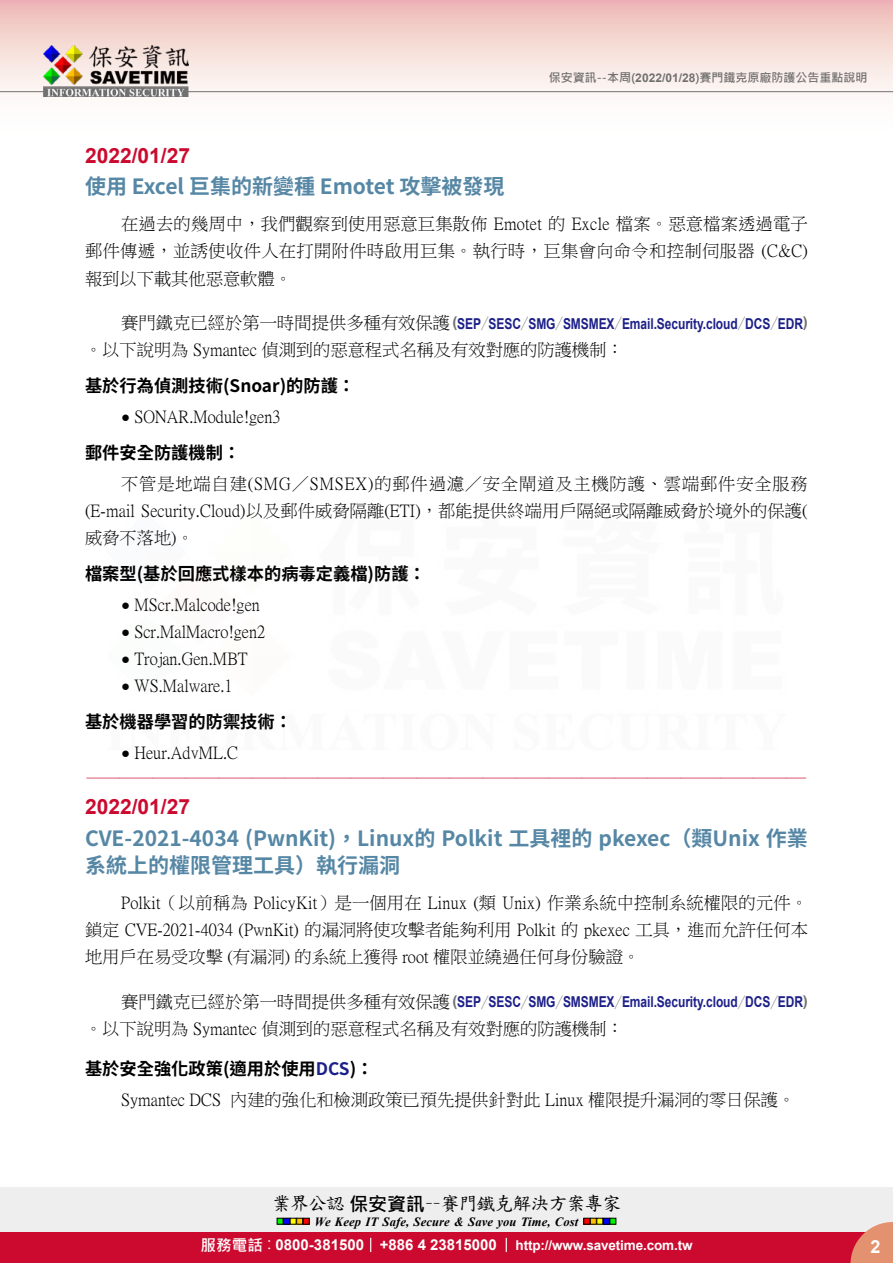
<style>
.page{position:relative;width:893px;height:1263px;background:#fff}
.page>*{position:absolute;margin:0;border:0;box-sizing:border-box;transform-origin:0 0}
.t1{font:700 21px/27px "Source Han Sans TW";color:#5687a5}
.t2{font:700 21px "Arial";color:#cc0a2f}
.t3{font:18.9px "DF Kai Shu SB Estd BF";letter-spacing:-.05em;color:#000}
.t4{font:700 18px "Arial";color:#fff}
.t5{font:17.25px/27.2px "P Ming Li U";color:#000;text-align:justify}
.t6{font:700 17.25px "Source Han Sans TW";color:#000}
.t7{font:16.5px "DF Kai Shu SB Estd BF";color:#cc0a2f}
.t8{font:700 15px "Arial";letter-spacing:-.005em;color:#1d2088;scale:.8 1}
.t9{font:700 13.5px "Arial";letter-spacing:-.01em;color:#fff}
.t10{font:italic 700 12.6px "Times New Roman";letter-spacing:.005em;color:#000}
.t11{font:700 12px "Microsoft Jheng Hei";color:#727171}
.s1{font-family:"Arial"}
.s2{font-family:"P Ming Li U";font-weight:400;font-size:17.25px;color:#000}
.s3{color:#727171}
.s4{font-family:"Source Han Sans TW";font-weight:800;color:#727171}
.s5{font-family:"Arial";font-size:15px}
.s6{color:#1d2088}
.s7{font-family:"Microsoft Jheng Hei";font-weight:700}
.s8{font-family:"Microsoft Jheng Hei";font-size:15.6px}
.s9{font-family:"Microsoft Jheng Hei";font-weight:400;font-size:15.6px}
.s10{font-size:15px}
</style>
<div class="page">
<div style="left:0;top:1187px;width:893px;height:49px;background:#eee"></div>
<svg style="left:277px;top:1218px;width:32px;height:6px"></svg>
<svg style="left:584px;top:1218px;width:32px;height:6px"></svg>
<div style="left:0;top:1232px;width:893px;height:31px;background:#cc0a2f"></div>
<svg style="left:850px;top:1222px;width:43px;height:41px"></svg>
<svg style="left:370px;top:1238px;width:1px;height:14px"></svg>
<svg style="left:506px;top:1238px;width:1px;height:14px"></svg>
<div style="left:0;top:0;width:893px;height:141px;background:linear-gradient(to bottom,#efc0bb,#fff)"></div>
<hr style="left:0;top:91px;width:893px;height:1px;background:#727171">
<img style="left:44px;top:46px;width:145px;height:51px">
<p class="t11" style="left:549px;top:70px;width:320px">保安資訊--本周(<span class="s1">2022/01/28</span>)賽門鐵克原廠防護公告重點說明</p>
<p class="t2" style="left:85px;top:140px;width:107px">2022/01/27</p>
<p class="t1" style="left:85px;top:174px;width:421px">使用 Excel 巨集的新變種 Emotet 攻擊被發現</p>
<p class="t5" style="left:85px;top:211px;width:724px;text-indent:36px">在過去的幾周中，我們觀察到使用惡意巨集散佈 Emotet 的 Excle 檔案。惡意檔案透過電子郵件傳遞，並誘使收件人在打開附件時啟用巨集。執行時，巨集會向命令和控制伺服器 (C&amp;C)報到以下載其他惡意軟體。</p>
<p class="t8" style="left:121px;top:313px;width:860px"><span class="s2">賽門鐵克已經於第一時間提供多種有效保護</span><span class="s3">(</span>SEP<span class="s4">／</span>SESC<span class="s4">／</span>SMG<span class="s4">／</span>SMSMEX<span class="s4">／</span>Email.Security.cloud<span class="s4">／</span>DCS<span class="s4">／</span>EDR<span class="s3">)</span></p>
<p class="t5" style="left:85px;top:337px;width:540px">。以下說明為 Symantec 偵測到的惡意程式名稱及有效對應的防護機制：</p>
<p class="t6" style="left:85px;top:376px;width:272px">基於行為偵測技術(Snoar)的防護：</p>
<p class="t5" style="left:121px;top:403px;width:161px"><span class="s5">●</span> SONAR.Module!gen3</p>
<p class="t6" style="left:85px;top:443px;width:157px">郵件安全防護機制：</p>
<p class="t5" style="left:85px;top:470px;width:724px;text-indent:36px">不管是地端自建(SMG／SMSEX)的郵件過濾／安全閘道及主機防護、雲端郵件安全服務(E-mail Security.Cloud)以及郵件威脅隔離(ETI)，都能提供終端用戶隔絕或隔離威脅於境外的保護(威脅不落地)。</p>
<p class="t6" style="left:85px;top:564px;width:342px">檔案型(基於回應式樣本的病毒定義檔)防護：</p>
<p class="t5" style="left:121px;top:591px;width:140px"><span class="s5">●</span> MScr.Malcode!gen</p>
<p class="t5" style="left:121px;top:618px;width:146px"><span class="s5">●</span> Scr.MalMacro!gen2</p>
<p class="t5" style="left:121px;top:645px;width:128px"><span class="s5">●</span> Trojan.Gen.MBT</p>
<p class="t5" style="left:121px;top:672px;width:113px"><span class="s5">●</span> WS.Malware.1</p>
<p class="t6" style="left:85px;top:711px;width:209px">基於機器學習的防禦技術：</p>
<p class="t5" style="left:121px;top:739px;width:118px"><span class="s5">●</span> Heur.AdvML.C</p>
<p class="t7" style="left:86px;top:770px;width:723px">-------------------------------------------------------------------------------------------------------------</p>
<p class="t2" style="left:85px;top:792px;width:107px">2022/01/27</p>
<p class="t1" style="left:85px;top:825px;width:724px">CVE-2021-4034 (PwnKit)，Linux的 Polkit 工具裡的 pkexec（類Unix 作業系統上的權限管理工具）執行漏洞</p>
<p class="t5" style="left:85px;top:889px;width:724px;text-indent:36px">Polkit（以前稱為 PolicyKit）是一個用在 Linux (類 Unix) 作業系統中控制系統權限的元件。鎖定 CVE-2021-4034 (PwnKit) 的漏洞將使攻擊者能夠利用 Polkit 的 pkexec 工具，進而允許任何本地用戶在易受攻擊 (有漏洞) 的系統上獲得 root 權限並繞過任何身份驗證。</p>
<p class="t8" style="left:121px;top:991px;width:860px"><span class="s2">賽門鐵克已經於第一時間提供多種有效保護</span><span class="s3">(</span>SEP<span class="s4">／</span>SESC<span class="s4">／</span>SMG<span class="s4">／</span>SMSMEX<span class="s4">／</span>Email.Security.cloud<span class="s4">／</span>DCS<span class="s4">／</span>EDR<span class="s3">)</span></p>
<p class="t5" style="left:85px;top:1015px;width:540px">。以下說明為 Symantec 偵測到的惡意程式名稱及有效對應的防護機制：</p>
<p class="t6" style="left:85px;top:1059px;width:290px">基於安全強化政策(適用於使用<span class="s6">DCS</span>)：</p>
<p class="t5" style="left:121px;top:1086px;width:676px">Symantec DCS 內建的強化和檢測政策已預先提供針對此 Linux 權限提升漏洞的零日保護。</p>
<p class="t3" style="left:272px;top:1194px;width:351px">業界公認<span class="s7">保安資訊</span>－－賽門鐵克解決方案專家</p>
<p class="t10" style="left:315px;top:1212px;width:265px">We Keep IT Safe, Secure &amp; Save you Time, Cost</p>
<p class="t9" style="left:200px;top:1235px;width:494px"><span class="s8">服務電話</span><span class="s9">：</span><span class="s10">0800-381500 +886 4 23815000</span> http://www.savetime.com.tw</p>
<p class="t4" style="left:870px;top:1234px;width:12px">2</p>
</div>
